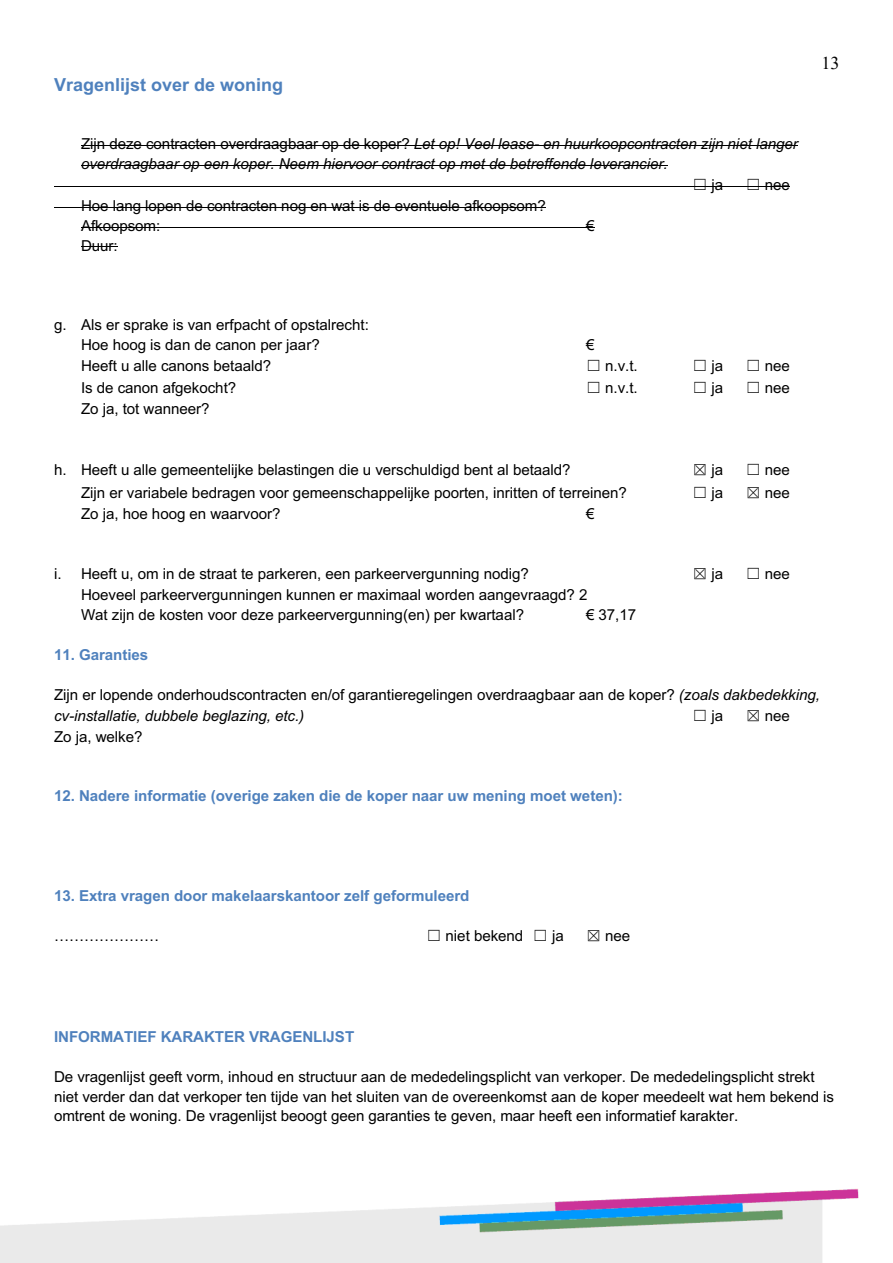
<style>
.page{position:relative;width:893px;height:1263px;background:#fff}
.page>*{position:absolute;margin:0;border:0;box-sizing:border-box;transform-origin:0 0}
.t1{font:700 18px "Arial";color:#4f81bd}
.t2{font:18px "Times New Roman";color:#000}
.t3{font:15.15px/19.8px "Arial";letter-spacing:-.005em;color:#000}
.t4{font:italic 15.15px "Arial";letter-spacing:-.005em;color:#000}
.t5{font:700 15.15px "Arial";letter-spacing:-.005em;color:#4f81bd}
.s1{font-style:normal}
.s2{font-family:"MS Gothic"}
.s3{font-style:italic}
</style>
<div class="page">
<img style="left:0;top:1188px;width:859px;height:75px">
<hr style="left:81px;top:145px;width:716px;height:1px;background:#000">
<hr style="left:81px;top:165px;width:586px;height:1px;background:#000">
<hr style="left:54px;top:186px;width:735px;height:1px;background:#000">
<hr style="left:54px;top:207px;width:491px;height:1px;background:#000">
<hr style="left:81px;top:227px;width:513px;height:1px;background:#000">
<hr style="left:81px;top:247px;width:37px;height:1px;background:#000">
<p class="t1" style="left:54px;top:74px;width:231px">Vragenlijst over de woning</p>
<p class="t4" style="left:81px;top:135px;width:718px"><span class="s1">Zijn deze contracten overdraagbaar op de koper?</span> Let op! Veel lease- en huurkoopcontracten zijn niet langer</p>
<p class="t4" style="left:81px;top:155px;width:588px">overdraagbaar op een koper. Neem hiervoor contract op met de betreffende leverancier.</p>
<p class="t3" style="left:692px;top:175px;width:32px"><span class="s2">☐</span> ja</p>
<p class="t3" style="left:745px;top:175px;width:46px"><span class="s2">☐</span> nee</p>
<p class="t3" style="left:81px;top:196px;width:466px">Hoe lang lopen de contracten nog en wat is de eventuele afkoopsom?<br>Afkoopsom:</p>
<p class="t3" style="left:586px;top:216px;width:10px">€</p>
<p class="t3" style="left:81px;top:235px;width:38px">Duur:</p>
<p class="t2" style="left:821px;top:53px;width:19px">13</p>
<p class="t3" style="left:81px;top:315px;width:289px;text-indent:-27px">g. Als er sprake is van erfpacht of opstalrecht:<br>Hoe hoog is dan de canon per jaar?</p>
<p class="t3" style="left:586px;top:335px;width:10px">€</p>
<p class="t3" style="left:81px;top:356px;width:192px">Heeft u alle canons betaald?</p>
<p class="t3" style="left:586px;top:356px;width:53px"><span class="s2">☐</span> n.v.t.</p>
<p class="t3" style="left:692px;top:356px;width:32px"><span class="s2">☐</span> ja</p>
<p class="t3" style="left:745px;top:356px;width:46px"><span class="s2">☐</span> nee</p>
<p class="t3" style="left:81px;top:378px;width:157px">Is de canon afgekocht?</p>
<p class="t3" style="left:586px;top:378px;width:53px"><span class="s2">☐</span> n.v.t.</p>
<p class="t3" style="left:692px;top:378px;width:32px"><span class="s2">☐</span> ja</p>
<p class="t3" style="left:745px;top:378px;width:46px"><span class="s2">☐</span> nee</p>
<p class="t3" style="left:81px;top:399px;width:130px">Zo ja, tot wanneer?</p>
<p class="t3" style="left:54px;top:460px;width:518px">h. Heeft u alle gemeentelijke belastingen die u verschuldigd bent al betaald?</p>
<p class="t3" style="left:692px;top:460px;width:32px"><span class="s2">☒</span> ja</p>
<p class="t3" style="left:745px;top:460px;width:46px"><span class="s2">☐</span> nee</p>
<p class="t3" style="left:81px;top:482px;width:547px">Zijn er variabele bedragen voor gemeenschappelijke poorten, inritten of terreinen?</p>
<p class="t3" style="left:692px;top:482px;width:32px"><span class="s2">☐</span> ja</p>
<p class="t3" style="left:745px;top:482px;width:46px"><span class="s2">☒</span> nee</p>
<p class="t3" style="left:81px;top:504px;width:201px">Zo ja, hoe hoog en waarvoor?</p>
<p class="t3" style="left:586px;top:504px;width:10px">€</p>
<p class="t3" style="left:54px;top:564px;width:476px">i. Heeft u, om in de straat te parkeren, een parkeervergunning nodig?</p>
<p class="t3" style="left:692px;top:564px;width:32px"><span class="s2">☒</span> ja</p>
<p class="t3" style="left:745px;top:564px;width:46px"><span class="s2">☐</span> nee</p>
<p class="t3" style="left:81px;top:585px;width:508px">Hoeveel parkeervergunningen kunnen er maximaal worden aangevraagd? 2<br>Wat zijn de kosten voor deze parkeervergunning(en) per kwartaal?</p>
<p class="t3" style="left:586px;top:605px;width:52px">€ 37,17</p>
<p class="t5" style="left:54px;top:646px;width:96px">11. Garanties</p>
<p class="t3" style="left:54px;top:684px;width:767px;line-height:20.9px">Zijn er lopende onderhoudscontracten en/of garantieregelingen overdraagbaar aan de koper? <span class="s3">(zoals dakbedekking, cv-installatie, dubbele beglazing, etc.)</span></p>
<p class="t3" style="left:692px;top:706px;width:32px"><span class="s2">☐</span> ja</p>
<p class="t3" style="left:745px;top:706px;width:46px"><span class="s2">☒</span> nee</p>
<p class="t3" style="left:54px;top:727px;width:90px">Zo ja, welke?</p>
<p class="t5" style="left:54px;top:788px;width:570px">12. Nadere informatie (overige zaken die de koper naar uw mening moet weten):</p>
<p class="t5" style="left:54px;top:887px;width:417px">13. Extra vragen door makelaarskantoor zelf geformuleerd</p>
<p class="t3" style="left:54px;top:926px;width:107px">…………………</p>
<p class="t3" style="left:426px;top:926px;width:139px"><span class="s2">☐</span> niet bekend <span class="s2">☐</span> ja</p>
<p class="t3" style="left:586px;top:926px;width:46px"><span class="s2">☒</span> nee</p>
<p class="t5" style="left:54px;top:1028px;width:302px">INFORMATIEF KARAKTER VRAGENLIJST</p>
<p class="t3" style="left:54px;top:1067px;width:781px">De vragenlijst geeft vorm, inhoud en structuur aan de mededelingsplicht van verkoper. De mededelingsplicht strekt niet verder dan dat verkoper ten tijde van het sluiten van de overeenkomst aan de koper meedeelt wat hem bekend is omtrent de woning. De vragenlijst beoogt geen garanties te geven, maar heeft een informatief karakter.</p>
</div>
